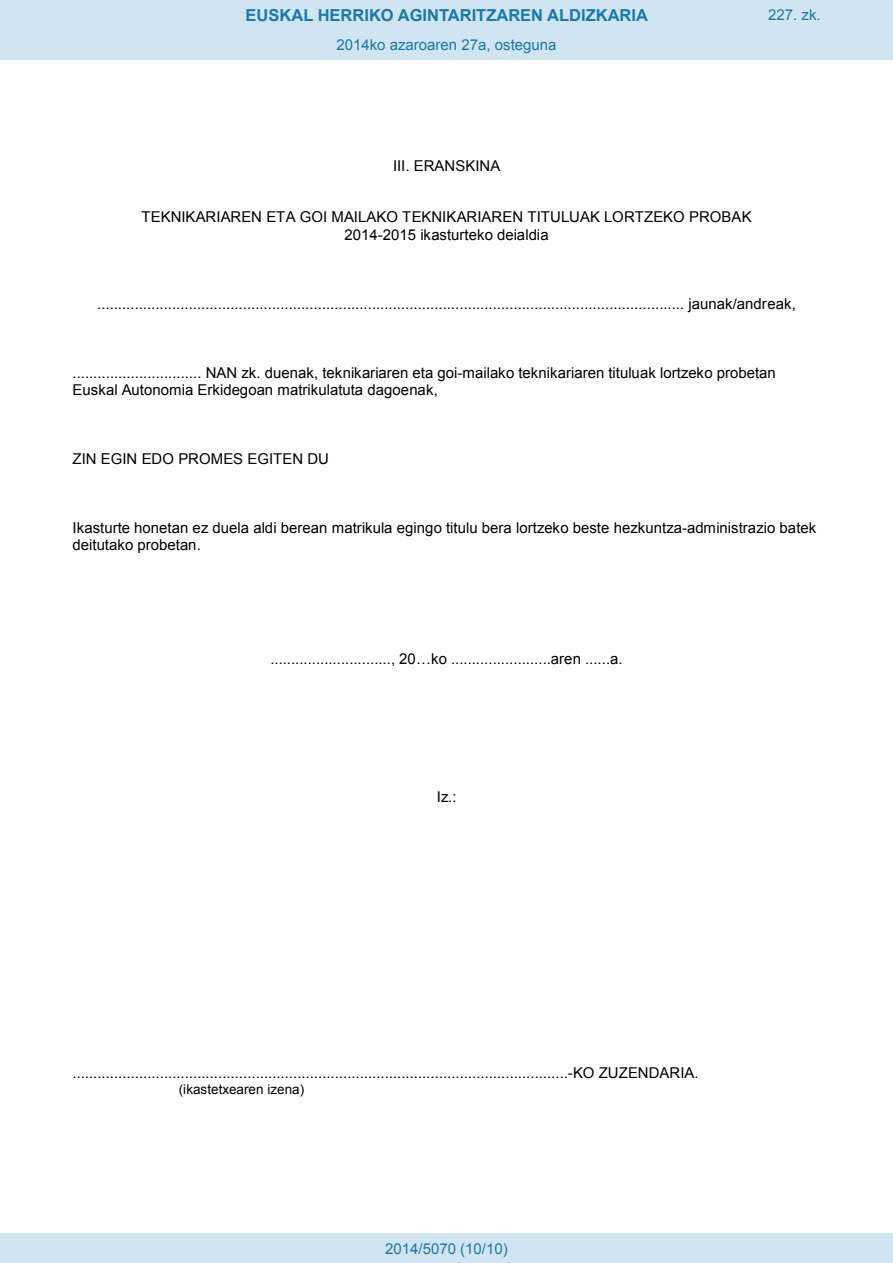
<style>
.page{position:relative;width:893px;height:1263px;background:#fff}
.page>*{position:absolute;margin:0;border:0;box-sizing:border-box;transform-origin:0 0}
.t1{font:700 16.5px "Arial";color:#1879ad}
.t2{font:15px/17.2px "Arial";color:#000}
.Paginacion_Centro{font:15px "Arial";color:#1879ad}
.t3{font:13.5px "Arial";letter-spacing:.005em;color:#000}
</style>
<div class="page">
<div style="left:0;top:0;width:893px;height:60px;background:#d0e5f0"></div>
<div style="left:0;top:1233px;width:893px;height:30px;background:#d0e5f0"></div>
<p class="t1" style="left:246px;top:4px;width:404px">EUSKAL HERRIKO AGINTARITZAREN ALDIZKARIA</p>
<p class="Paginacion_Centro" style="left:768px;top:5px;width:54px">227. zk.</p>
<p class="Paginacion_Centro" style="left:336px;top:35px;width:222px">2014ko azaroaren 27a, osteguna</p>
<p class="t2" style="left:393px;top:157px;width:109px">III. ERANSKINA</p>
<p class="t2" style="left:142px;top:209px;width:612px;text-align:center">TEKNIKARIAREN ETA GOI MAILAKO TEKNIKARIAREN TITULUAK LORTZEKO PROBAK<br>2014-2015 ikasturteko deialdia</p>
<p class="t2" style="left:97px;top:295px;width:700px">............................................................................................................................................. jaunak/andreak,</p>
<p class="t2" style="left:73px;top:364px;width:705px">............................... NAN zk. duenak, teknikariaren eta goi-mailako teknikariaren tituluak lortzeko probetan<br>Euskal Autonomia Erkidegoan matrikulatuta dagoenak,</p>
<p class="t2" style="left:73px;top:450px;width:258px">ZIN EGIN EDO PROMES EGITEN DU</p>
<p class="t2" style="left:73px;top:519px;width:745px">Ikasturte honetan ez duela aldi berean matrikula egingo titulu bera lortzeko beste hezkuntza-administrazio batek deitutako probetan.</p>
<p class="t2" style="left:270px;top:650px;width:354px">............................., 20…ko ........................aren ......a.</p>
<p class="t2" style="left:437px;top:788px;width:21px">Iz.:</p>
<p class="t2" style="left:73px;top:1064px;width:628px">.......................................................................................................................-KO ZUZENDARIA.</p>
<p class="t3" style="left:179px;top:1080px;width:127px">(ikastetxearen izena)</p>
<p class="Paginacion_Centro" style="left:385px;top:1238px;width:124px">2014/5070 (10/10)</p>
</div>
